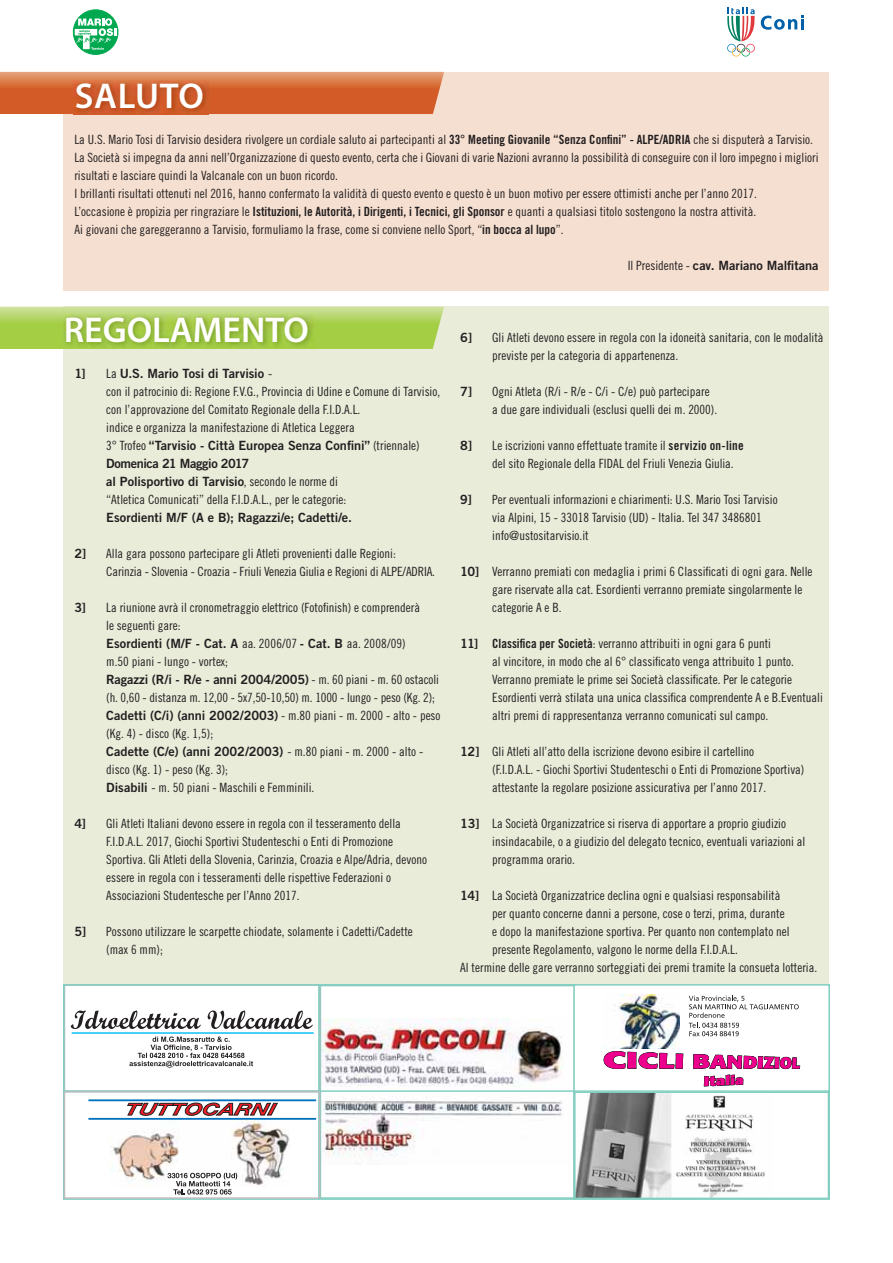
<style>
.page{position:relative;width:893px;height:1263px;background:#fff}
.page>*{position:absolute;margin:0;border:0;box-sizing:border-box;transform-origin:0 0}
.t1{font:600 36px "Myriad Pro";color:#fff}
.t2{font:12.75px/18px "Trade Gothic LT Std Cn 18";color:#231f20}
.t3{font:12.75px/18px "Trade Gothic LT Std Bd 2";color:#231f20}
.s1{font-family:"Trade Gothic LT Std Bd Cn 20"}
.s2{font-family:"Trade Gothic LT Std Cn 18"}
.s3{font-family:"Trade Gothic LT Std Bd 2"}
</style>
<div class="page">
<div style="left:73px;top:10px;width:45px;height:44px;background:#00a94f;border-radius:50%"></div>
<div style="left:73px;top:10px;width:45px;height:44px;border:1px solid #00a94f;border-radius:50%"></div>
<svg style="left:74px;top:18px;width:42px;height:32px"></svg>
<svg style="left:727px;top:7px;width:28px;height:50px"></svg>
<svg style="left:761px;top:15px;width:43px;height:15px"></svg>
<div style="left:64px;top:307px;width:776px;height:679px;background:#eaecda"></div>
<div style="left:64px;top:72px;width:765px;height:219px;background:#f5dfd0"></div>
<div style="left:829px;top:274px;width:64px;height:125px;background:#fff"></div>
<svg style="left:0;top:72px;width:444px;height:42px;background:#d86f3d"></svg>
<svg style="left:0;top:306px;width:444px;height:43px;background:#b4d568"></svg>
<img style="left:63px;top:314px;width:251px;height:35px">
<img style="left:73px;top:80px;width:135px;height:35px">
<div style="left:829px;top:381px;width:64px;height:613px;background:#fff"></div>
<svg style="left:63px;top:983px;width:767px;height:217px"></svg>
<img style="left:110px;top:1121px;width:180px;height:66px">
<svg style="left:127px;top:1103px;width:151px;height:13px"></svg>
<svg style="left:167px;top:1173px;width:70px;height:22px"></svg>
<hr style="left:88px;top:1118px;width:228px;height:2px;background:#0071bc">
<hr style="left:88px;top:1099px;width:228px;height:2px;background:#0071bc">
<div style="left:64px;top:1091px;width:256px;height:108px;border:2px solid #bbbdc0"></div>
<h1 class="t1" style="left:75px;top:75px;width:130px">SALUTO</h1>
<p class="t2" style="left:74px;top:132px;width:746px">La U.S. Mario Tosi di Tarvisio desidera rivolgere un cordiale saluto ai partecipanti al <span class="s1">33° Meeting Giovanile “Senza Confini” - ALPE/ADRIA</span> che si disputerà a Tarvisio.<br>La Società si impegna da anni nell’Organizzazione di questo evento, certa che i Giovani di varie Nazioni avranno la possibilità di conseguire con il loro impegno i migliori risultati e lasciare quindi la Valcanale con un buon ricordo.<br>I brillanti risultati ottenuti nel 2016, hanno confermato la validità di questo evento e questo è un buon motivo per essere ottimisti anche per l’anno 2017.<br>L’occasione è propizia per ringraziare le <span class="s1">Istituzioni, le Autorità, i Dirigenti, i Tecnici, gli Sponsor</span> e quanti a qualsiasi titolo sostengono la nostra attività.<br>Ai giovani che gareggeranno a Tarvisio, formuliamo la frase, come si conviene nello Sport, “<span class="s1">in bocca al lupo</span>”.</p>
<p class="t3" style="left:628px;top:258px;width:192px"><span class="s2">Il Presidente -</span> cav. Mariano Malfitana</p>
<h1 class="t1" style="left:64px;top:309px;width:246px">REGOLAMENTO</h1>
<p class="t3" style="left:74px;top:366px;width:12px">1]</p>
<p class="t3" style="left:106px;top:366px;width:168px"><span class="s2">La</span> U.S. Mario Tosi di Tarvisio <span class="s2">-</span></p>
<p class="t2" style="left:106px;top:384px;width:335px">con il patrocinio di: Regione F.V.G., Provincia di Udine e Comune di Tarvisio, con l’approvazione del Comitato Regionale della F.I.D.A.L.<br>indice e organizza la manifestazione di Atletica Leggera</p>
<p class="t3" style="left:106px;top:438px;width:315px"><span class="s2">3° Trofeo</span> “Tarvisio - Città Europea Senza Confini” <span class="s2">(triennale)<br></span>Domenica 21 Maggio 2017<br>al Polisportivo di Tarvisio<span class="s2">, secondo le norme di</span></p>
<p class="t2" style="left:106px;top:492px;width:242px">“Atletica Comunicati” della F.I.D.A.L., per le categorie:</p>
<p class="t3" style="left:106px;top:510px;width:247px">Esordienti M/F (A e B); Ragazzi/e; Cadetti/e.</p>
<p class="t3" style="left:74px;top:546px;width:13px">2]</p>
<p class="t2" style="left:106px;top:546px;width:330px">Alla gara possono partecipare gli Atleti provenienti dalle Regioni:<br>Carinzia - Slovenia - Croazia - Friuli Venezia Giulia e Regioni di ALPE/ADRIA.</p>
<p class="t3" style="left:74px;top:600px;width:13px">3]</p>
<p class="t2" style="left:106px;top:600px;width:315px">La riunione avrà il cronometraggio elettrico (Fotofinish) e comprenderà le seguenti gare:</p>
<p class="t3" style="left:106px;top:636px;width:301px">Esordienti (M/F - Cat. A <span class="s2">aa. 2006/07</span> - Cat. B <span class="s2">aa. 2008/09)</span></p>
<p class="t2" style="left:106px;top:654px;width:123px">m.50 piani - lungo - vortex;</p>
<p class="t3" style="left:106px;top:672px;width:334px">Ragazzi (R/i - R/e - anni 2004/2005) <span class="s2">- m. 60 piani - m. 60 ostacoli</span></p>
<p class="t2" style="left:106px;top:690px;width:330px">(h. 0,60 - distanza m. 12,00 - 5x7,50-10,50) m. 1000 - lungo - peso (Kg. 2);</p>
<p class="t3" style="left:106px;top:708px;width:336px">Cadetti (C/i) (anni 2002/2003) <span class="s2">- m.80 piani - m. 2000 - alto - peso</span></p>
<p class="t2" style="left:106px;top:726px;width:108px">(Kg. 4) - disco (Kg. 1,5);</p>
<p class="t3" style="left:106px;top:744px;width:318px">Cadette (C/e) (anni 2002/2003) <span class="s2">- m.80 piani - m. 2000 - alto -</span></p>
<p class="t2" style="left:106px;top:762px;width:210px">disco (Kg. 1) - peso (Kg. 3);<br><span class="s3">Disabili</span> - m. 50 piani - Maschili e Femminili.</p>
<p class="t3" style="left:74px;top:816px;width:13px">4]</p>
<p class="t2" style="left:106px;top:816px;width:322px">Gli Atleti Italiani devono essere in regola con il tesseramento della F.I.D.A.L. 2017, Giochi Sportivi Studenteschi o Enti di Promozione Sportiva. Gli Atleti della Slovenia, Carinzia, Croazia e Alpe/Adria, devono essere in regola con i tesseramenti delle rispettive Federazioni o Associazioni Studentesche per l’Anno 2017.</p>
<p class="t3" style="left:74px;top:924px;width:13px">5]</p>
<p class="t2" style="left:106px;top:924px;width:308px">Possono utilizzare le scarpette chiodate, solamente i Cadetti/Cadette (max 6 mm);</p>
<p class="t3" style="left:460px;top:330px;width:13px">6]</p>
<p class="t2" style="left:492px;top:330px;width:333px">Gli Atleti devono essere in regola con la idoneità sanitaria, con le modalità previste per la categoria di appartenenza.</p>
<p class="t3" style="left:460px;top:384px;width:13px">7]</p>
<p class="t2" style="left:492px;top:384px;width:227px">Ogni Atleta (R/i - R/e - C/i - C/e) può partecipare a due gare individuali (esclusi quelli dei m. 2000).</p>
<p class="t3" style="left:460px;top:438px;width:13px">8]</p>
<p class="t2" style="left:492px;top:438px;width:253px">Le iscrizioni vanno effettuate tramite il <span class="s1">servizio on-line </span>del sito Regionale della FIDAL del Friuli Venezia Giulia.</p>
<p class="t3" style="left:460px;top:492px;width:13px">9]</p>
<p class="t2" style="left:492px;top:492px;width:287px">Per eventuali informazioni e chiarimenti: U.S. Mario Tosi Tarvisio via Alpini, 15 - 33018 Tarvisio (UD) - Italia. Tel 347 3486801 info@ustositarvisio.it</p>
<p class="t2" style="left:492px;top:564px;width:322px;text-indent:-32px"><span class="s3">10]</span> Verranno premiati con medaglia i primi 6 Classificati di ogni gara. Nelle gare riservate alla cat. Esordienti verranno premiate singolarmente le categorie A e B.</p>
<p class="t2" style="left:492px;top:636px;width:332px;text-indent:-32px"><span class="s3">11]</span> <span class="s1">Classifica per Società</span>: verranno attribuiti in ogni gara 6 punti<br>al vincitore, in modo che al 6° classificato venga attribuito 1 punto.<br>Verranno premiate le prime sei Società classificate. Per le categorie Esordienti verrà stilata una unica classifica comprendente A e B.Eventuali altri premi di rappresentanza verranno comunicati sul campo.</p>
<p class="t2" style="left:492px;top:744px;width:314px;text-indent:-32px"><span class="s3">12]</span> Gli Atleti all’atto della iscrizione devono esibire il cartellino<br>(F.I.D.A.L. - Giochi Sportivi Studenteschi o Enti di Promozione Sportiva) attestante la regolare posizione assicurativa per l’anno 2017.</p>
<p class="t2" style="left:492px;top:816px;width:314px;text-indent:-32px"><span class="s3">13]</span> La Società Organizzatrice si riserva di apportare a proprio giudizio insindacabile, o a giudizio del delegato tecnico, eventuali variazioni al programma orario.</p>
<p class="t2" style="left:460px;top:888px;width:322px"><span class="s3">14]</span> La Società Organizzatrice declina ogni e qualsiasi responsabilità</p>
<p class="t2" style="left:492px;top:906px;width:294px">per quanto concerne danni a persone, cose o terzi, prima, durante</p>
<p class="t2" style="left:492px;top:924px;width:299px">e dopo la manifestazione sportiva. Per quanto non contemplato nel</p>
<p class="t2" style="left:492px;top:942px;width:247px">presente Regolamento, valgono le norme della F.I.D.A.L.</p>
<p class="t2" style="left:460px;top:960px;width:358px">Al termine delle gare verranno sorteggiati dei premi tramite la consueta lotteria.</p>
</div>
